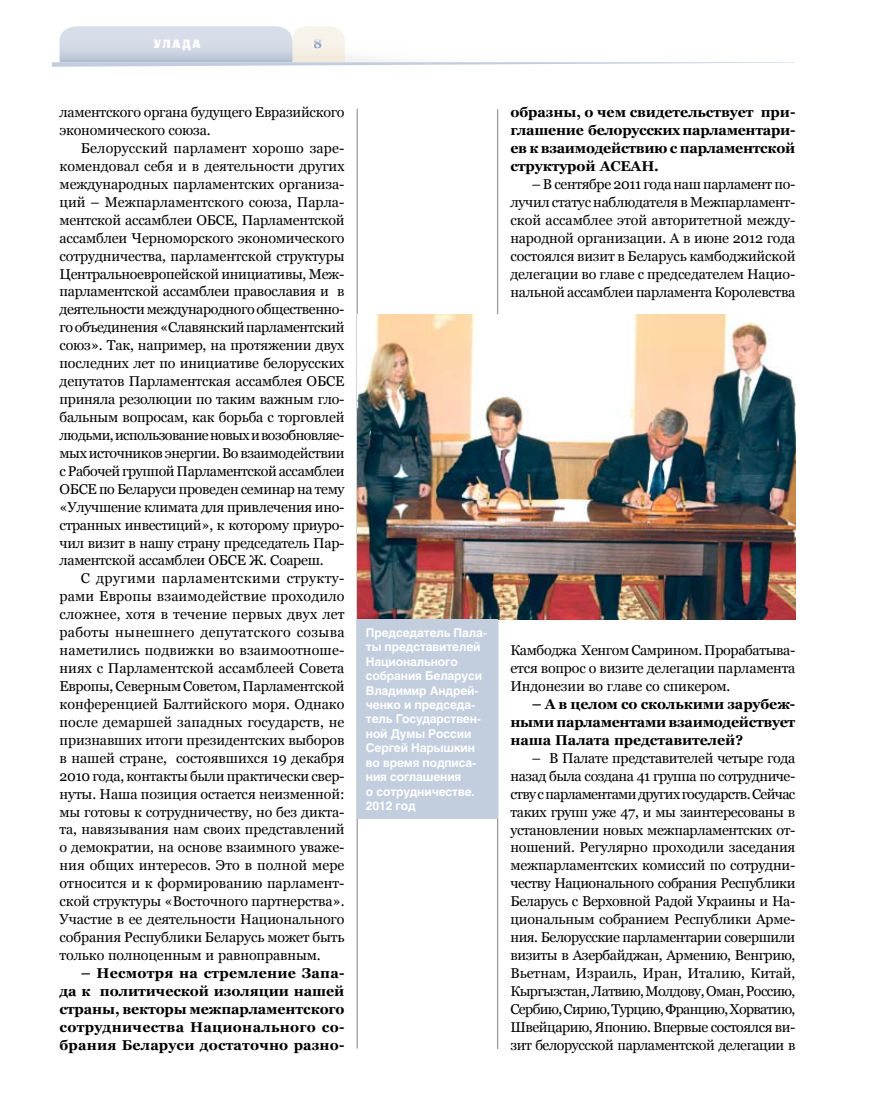
<style>
.page{position:relative;width:872px;height:1106px;background:#fff}
.page>*{position:absolute;margin:0;border:0;box-sizing:border-box;transform-origin:0 0}
.t1{font:14.25px/18px "Georgia";letter-spacing:-.015em;color:#000;text-align:justify}
.t2{font:700 14.25px/18px "Georgia";letter-spacing:-.01em;color:#000;text-align:justify}
.t3{font:700 13.5px "Georgia";color:#8ea5c2}
.t4{font:700 12px/14.4px "Helios";letter-spacing:-.01em;color:#fff}
.t5{font:12px "Black Grotesk C";color:#fff}
</style>
<div class="page">
<hr style="left:357px;top:109px;width:1px;height:939px;background:#818084">
<hr style="left:497px;top:109px;width:1px;height:939px;background:#818084">
<svg style="left:52px;top:26px;width:743px;height:41px"></svg>
<img style="left:357px;top:314px;width:438px;height:305px">
<div style="left:357px;top:619px;width:140px;height:199px;background:#c2cede"></div>
<p class="t5" style="left:154px;top:36px;width:11px">улада</p>
<p class="t3" style="left:314px;top:35px;width:11px">8</p>
<p class="t1" style="left:60px;top:103px;width:286px">ламентского органа будущего Евразийского экономического союза.</p>
<p class="t1" style="left:60px;top:139px;width:286px;text-indent:21px">Белорусский парламент хорошо заре&shy;комендовал себя и в деятельности других международных парламентских организа&shy;ций – Межпарламентского союза, Парла&shy;ментской ассамблеи ОБСЕ, Парламентской ассамблеи Черноморского экономического сотрудничества, парламентской структуры Центральноевропейской инициативы, Меж&shy;парламентской ассамблеи православия и в деятельности международного общественно&shy;го объединения «Славянский парламентский союз». Так, например, на протяжении двух последних лет по инициативе белорусских депутатов Парламентская ассамблея ОБСЕ приняла резолюции по таким важным гло&shy;бальным вопросам, как борьба с торговлей людьми, использование новых и возобновляе&shy;мых источников энергии. Во взаимодействии с Рабочей группой Парламентской ассамблеи ОБСЕ по Беларуси проведен семинар на тему «Улучшение климата для привлечения ино&shy;странных инвестиций», к которому приуро&shy;чил визит в нашу страну председатель Пар&shy;ламентской ассамблеи ОБСЕ Ж. Соареш.</p>
<p class="t1" style="left:60px;top:569px;width:286px;text-indent:21px">С другими парламентскими структу&shy;рами Европы взаимодействие проходило сложнее, хотя в течение первых двух лет работы нынешнего депутатского созыва наметились подвижки во взаимоотноше&shy;ниях с Парламентской ассамблеей Совета Европы, Северным Советом, Парламентской конференцией Балтийского моря. Однако после демаршей западных государств, не признавших итоги президентских выборов в нашей стране, состоявшихся 19 декабря 2010 года, контакты были практически свер&shy;нуты. Наша позиция остается неизменной: мы готовы к сотрудничеству, но без дикта&shy;та, навязывания нам своих представлений о демократии, на основе взаимного уваже&shy;ния общих интересов. Это в полной мере относится и к формированию парламент&shy;ской структуры «Восточного партнерства».<br>Участие в ее деятельности Национального собрания Республики Беларусь может быть только полноценным и равноправным.</p>
<p class="t2" style="left:60px;top:964px;width:286px;text-indent:21px">– Несмотря на стремление Запа&shy;да к политической изоляции нашей страны, векторы межпарламентского сотрудничества Национального со&shy;брания Беларуси достаточно разно-</p>
<p class="t4" style="left:366px;top:625px;width:123px">Председатель Пала&shy;ты представителей<br>Национального собрания Беларуси<br>Владимир Андрей&shy;ченко и председа&shy;тель Государствен&shy;ной Думы России<br>Сергей Нарышкин во время подписа&shy;ния соглашения<br>о сотрудничестве.<br>2012 год</p>
<p class="t2" style="left:510px;top:103px;width:286px">образны, о чем свидетельствует при&shy;глашение белорусских парламентари&shy;ев к взаимодействию с парламентской структурой АСЕАН.</p>
<p class="t1" style="left:510px;top:175px;width:286px;text-indent:21px">– В сентябре 2011 года наш парламент по&shy;лучил статус наблюдателя в Межпарламент&shy;ской ассамблее этой авторитетной между&shy;народной организации. А в июне 2012 года состоялся визит в Беларусь камбоджийской делегации во главе с председателем Нацио&shy;нальной ассамблеи парламента Королевства</p>
<p class="t1" style="left:510px;top:641px;width:286px">Камбоджа Хенгом Самрином. Прорабатыва&shy;ется вопрос о визите делегации парламента Индонезии во главе со спикером.</p>
<p class="t2" style="left:510px;top:695px;width:286px;text-indent:21px">– А в целом со сколькими зарубеж&shy;ными парламентами взаимодействует наша Палата представителей?</p>
<p class="t1" style="left:510px;top:749px;width:286px;text-indent:21px">– В Палате представителей четыре года назад была создана 41 группа по сотрудниче&shy;ству с парламентами других государств. Сейчас таких групп уже 47, и мы заинтересованы в установлении новых межпарламентских от&shy;ношений. Регулярно проходили заседания межпарламентских комиссий по сотрудни&shy;честву Национального собрания Республики Беларусь с Верховной Радой Украины и На&shy;циональным собранием Республики Арме&shy;ния. Белорусские парламентарии совершили визиты в Азербайджан, Армению, Венгрию, Вьетнам, Израиль, Иран, Италию, Китай, Кыргызстан, Латвию, Молдову, Оман, Россию, Сербию, Сирию, Турцию, Францию, Хорватию, Швейцарию, Японию. Впервые состоялся ви&shy;зит белорусской парламентской делегации в</p>
</div>
